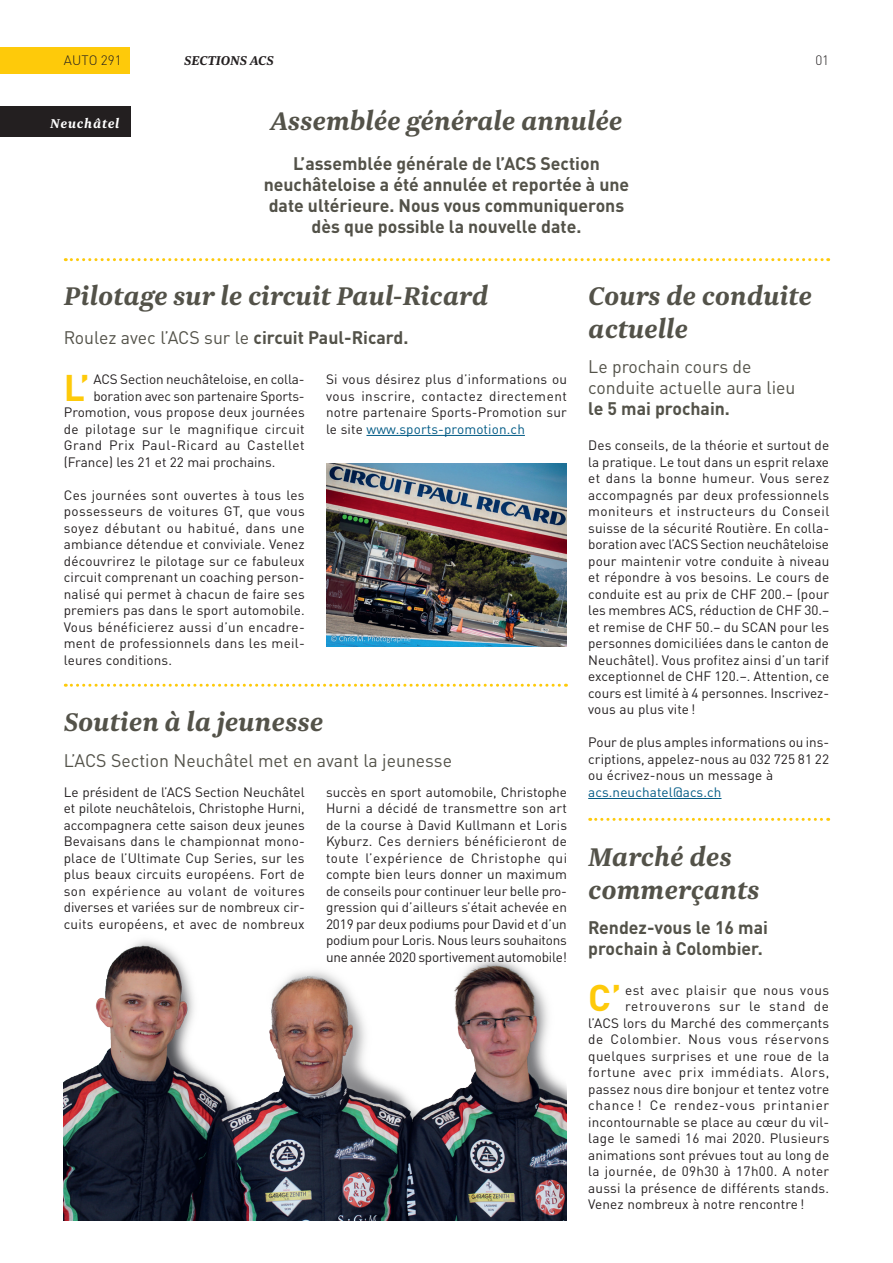
<style>
.page{position:relative;width:893px;height:1263px;background:#fff}
.page>*{position:absolute;margin:0;border:0;box-sizing:border-box;transform-origin:0 0}
.t1{font:700 36.6px "DINOT";color:#feca0a}
.t2{font:italic 700 30px/33px "Newzald";color:#535249}
.t3{font:700 18px/21px "DINOT";color:#535249;text-align:center}
.t4{font:18px/21px "DINOT";color:#535249}
.t5{font:italic 700 15px "Newzald";color:#231f20}
.t6{font:italic 700 15px "Newzald";letter-spacing:.05em;color:#fff}
.t7{font:13.5px/16.5px "DINOT";letter-spacing:.01em;color:#231f20;text-align:justify}
.t8{font:13.5px "DINOT";letter-spacing:-.01em;color:#231f20}
.t9{font:13.5px "DINOT";letter-spacing:.03em;color:#231f20}
.t10{font:13.5px "DINOT";letter-spacing:.04em;color:#231f20}
.t11{font:13.5px "DINOT";letter-spacing:.05em;color:#231f20}
.t12{font:13.5px "DINOT";letter-spacing:.055em;color:#231f20}
.t13{font:13.5px "DINOT";letter-spacing:.045em;color:#231f20}
.t14{font:13.5px "DINOT";letter-spacing:.06em;color:#231f20}
.t15{font:13.5px "DINOT";letter-spacing:.01em;color:#005a85}
.t16{font:300 13.5px "DINOT";color:#231f20}
.s1{font-weight:700}
.s2{color:#005a85}
</style>
<div class="page">
<div style="left:0;top:47px;width:130px;height:26px;background:#feca0a"></div>
<img style="left:64px;top:940px;width:503px;height:280px">
<div style="left:0;top:106px;width:130px;height:31px;background:#231f20"></div>
<svg style="left:65px;top:258px;width:764px;height:3px"></svg>
<svg style="left:65px;top:684px;width:501px;height:3px"></svg>
<svg style="left:590px;top:818px;width:239px;height:3px"></svg>
<hr style="left:588px;top:798px;width:133px;height:1px;background:#005a85">
<hr style="left:366px;top:435px;width:159px;height:1px;background:#005a85">
<img style="left:326px;top:463px;width:241px;height:183px">
<p class="t16" style="left:64px;top:52px;width:59px">AUTO 291</p>
<p class="t5" style="left:184px;top:51px;width:91px">SECTIONS ACS</p>
<p class="t16" style="left:815px;top:52px;width:15px">01</p>
<p class="t6" style="left:50px;top:113px;width:71px">Neuchâtel</p>
<h2 class="t2" style="left:270px;top:104px;width:354px">Assemblée générale annulée</h2>
<h3 class="t3" style="left:264px;top:152px;width:367px">L’assemblée générale de l’ACS Section neuchâteloise a été annulée et reportée à une date ultérieure. Nous vous communiquerons dès que possible la nouvelle date.</h3>
<h2 class="t2" style="left:64px;top:278px;width:426px">Pilotage sur le circuit Paul-Ricard</h2>
<h3 class="t4" style="left:64px;top:327px;width:346px">Roulez avec l’ACS sur le <span class="s1">circuit Paul-Ricard.</span></h3>
<h1 class="t1" style="left:64px;top:363px;width:27px">L’</h1>
<p class="t8" style="left:93px;top:371px;width:213px">ACS Section neuchâteloise, en colla-</p>
<p class="t8" style="left:93px;top:387px;width:213px">boration avec son partenaire Sports-</p>
<p class="t7" style="left:64px;top:404px;width:242px">Promotion, vous propose deux journées</p>
<p class="t9" style="left:64px;top:420px;width:242px">de pilotage sur le magnifique circuit</p>
<p class="t10" style="left:64px;top:437px;width:242px">Grand Prix Paul-Ricard au Castellet</p>
<p class="t7" style="left:64px;top:453px;width:213px">(France) les 21 et 22 mai prochains.</p>
<p class="t7" style="left:64px;top:486px;width:243px">Ces journées sont ouvertes à tous les possesseurs de voitures GT, que vous soyez débutant ou habitué, dans une ambiance détendue et conviviale. Venez découvrirez le pilotage sur ce fabuleux circuit comprenant un coaching person&shy;nalisé qui permet à chacun de faire ses premiers pas dans le sport automobile.<br>Vous bénéficierez aussi d’un encadre&shy;ment de professionnels dans les meil&shy;leures conditions.</p>
<p class="t7" style="left:326px;top:371px;width:243px">Si vous désirez plus d’informations ou vous inscrire, contactez directement notre partenaire Sports-Promotion sur le site <span class="s2">www.sports-promotion.ch</span></p>
<h2 class="t2" style="left:64px;top:704px;width:261px">Soutien à la jeunesse</h2>
<h3 class="t4" style="left:64px;top:750px;width:390px">L’ACS Section Neuchâtel met en avant la jeunesse</h3>
<p class="t7" style="left:64px;top:783px;width:243px">Le président de l’ACS Section Neuchâtel et pilote neuchâtelois, Christophe Hurni, accompagnera cette saison deux jeunes Bevaisans dans le championnat mono&shy;place de l’Ultimate Cup Series, sur les plus beaux circuits européens. Fort de son expérience au volant de voitures diverses et variées sur de nombreux cir&shy;cuits européens, et avec de nombreux</p>
<p class="t7" style="left:326px;top:783px;width:243px">succès en sport automobile, Christophe Hurni a décidé de transmettre son art de la course à David Kullmann et Loris Kyburz. Ces derniers bénéficieront de toute l’expérience de Christophe qui compte bien leurs donner un maximum de conseils pour continuer leur belle pro&shy;gression qui d’ailleurs s’était achevée en 2019 par deux podiums pour David et d’un podium pour Loris. Nous leurs souhaitons une année 2020 sportivement automobile!</p>
<h2 class="t2" style="left:588px;top:278px;width:225px">Cours de conduite actuelle</h2>
<h3 class="t4" style="left:588px;top:355px;width:209px">Le prochain cours de conduite actuelle aura lieu</h3>
<h3 class="t3" style="left:588px;top:397px;width:143px">le 5 mai prochain.</h3>
<p class="t7" style="left:588px;top:437px;width:243px">Des conseils, de la théorie et surtout de la pratique. Le tout dans un esprit relaxe et dans la bonne humeur. Vous serez accompagnés par deux professionnels moniteurs et instructeurs du Conseil suisse de la sécurité Routière. En colla&shy;boration avec l’ACS Section neuchâteloise pour maintenir votre conduite à niveau et répondre à vos besoins. Le cours de conduite est au prix de CHF 200.– (pour les membres ACS, réduction de CHF 30.– et remise de CHF 50.– du SCAN pour les personnes domiciliées dans le canton de Neuchâtel). Vous profitez ainsi d’un tarif exceptionnel de CHF 120.–. Attention, ce cours est limité à 4 personnes. Inscrivez&shy;vous au plus vite !</p>
<p class="t7" style="left:588px;top:734px;width:242px">Pour de plus amples informations ou ins&shy;criptions, appelez-nous au 032 725 81 22 ou écrivez-nous un message à</p>
<p class="t15" style="left:588px;top:783px;width:135px">acs.neuchatel@acs.ch</p>
<h2 class="t2" style="left:588px;top:839px;width:173px">Marché des commerçants</h2>
<h3 class="t3" style="left:588px;top:917px;width:181px;text-align:left">Rendez-vous le 16 mai prochain à Colombier.</h3>
<h1 class="t1" style="left:588px;top:974px;width:35px">C’</h1>
<p class="t10" style="left:625px;top:981px;width:206px">est avec plaisir que nous vous</p>
<p class="t14" style="left:625px;top:998px;width:206px">retrouverons sur le stand de</p>
<p class="t7" style="left:588px;top:1014px;width:242px">l’ACS lors du Marché des commerçants</p>
<p class="t13" style="left:588px;top:1031px;width:242px">de Colombier. Nous vous réservons</p>
<p class="t9" style="left:588px;top:1047px;width:242px">quelques surprises et une roue de la</p>
<p class="t11" style="left:588px;top:1064px;width:242px">fortune avec prix immédiats. Alors,</p>
<p class="t7" style="left:588px;top:1080px;width:242px">passez nous dire bonjour et tentez votre</p>
<p class="t12" style="left:588px;top:1097px;width:242px">chance ! Ce rendez-vous printanier</p>
<p class="t7" style="left:588px;top:1113px;width:242px">incontournable se place au cœur du vil-</p>
<p class="t7" style="left:588px;top:1130px;width:243px">lage le samedi 16 mai 2020. Plusieurs</p>
<p class="t7" style="left:588px;top:1146px;width:242px">animations sont prévues tout au long de</p>
<p class="t7" style="left:588px;top:1163px;width:243px">la journée, de 09h30 à 17h00. A noter</p>
<p class="t7" style="left:588px;top:1179px;width:242px">aussi la présence de différents stands.</p>
<p class="t7" style="left:588px;top:1196px;width:218px">Venez nombreux à notre rencontre !</p>
</div>
